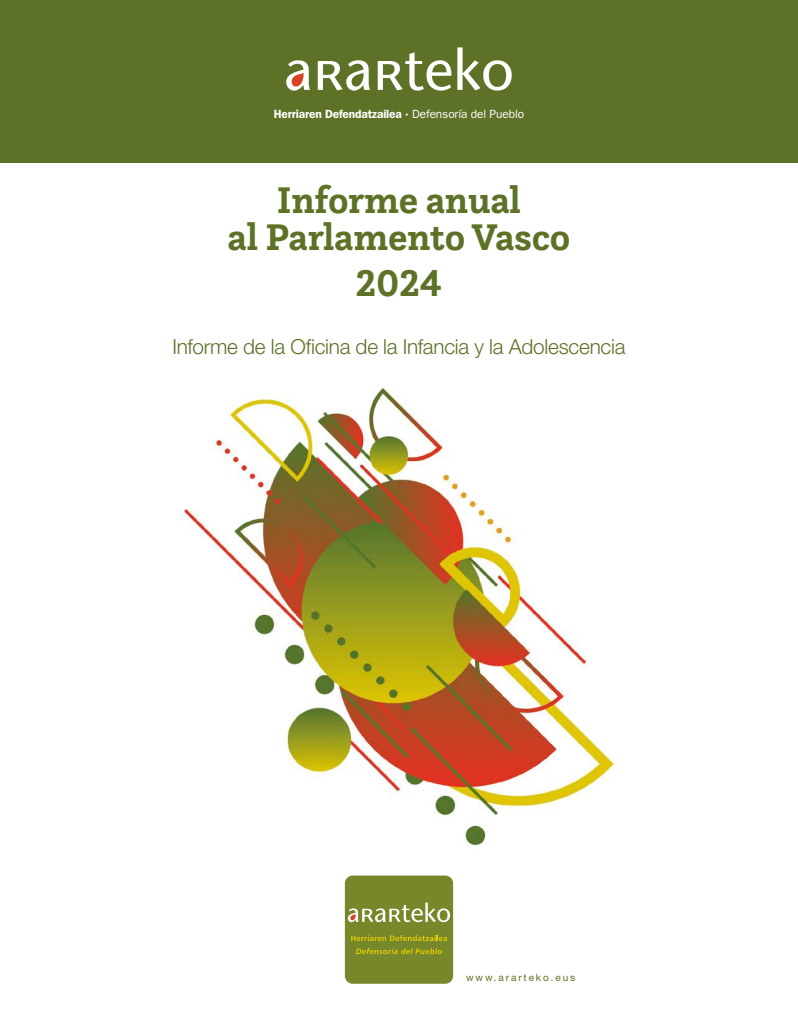
<style>
.page{position:relative;width:798px;height:1028px;background:#fff}
.page>*{position:absolute;margin:0;border:0;box-sizing:border-box;transform-origin:0 0}
.t1{font:700 38.75px/46.2px "Questa Slab";letter-spacing:-.01em;color:#5d7227;text-align:center}
.t2{font:300 20.75px "Helvetica Neue LT Std";letter-spacing:-.01em;color:#5d7227}
.t3{font:600 11.88px "ITC Franklin Gothic Std";letter-spacing:-.01em;color:#fff}
.t4{font:10px "Helvetica Neue LT Std";letter-spacing:.19em;color:#5d7227}
.s1{font-weight:400}
</style>
<div class="page">
<img style="left:178px;top:388px;width:441px;height:458px">
<div style="left:0;top:0;width:797px;height:162px;background:#5d7227"></div>
<div style="left:345px;top:875px;width:108px;height:108px;background:#77882a;border-radius:8px"></div>
<svg style="left:348px;top:902px;width:102px;height:20px"></svg>
<svg style="left:351px;top:935px;width:96px;height:6px"></svg>
<svg style="left:356px;top:948px;width:85px;height:6px"></svg>
<svg style="left:317px;top:60px;width:53px;height:31px"></svg>
<svg style="left:377px;top:52px;width:74px;height:39px"></svg>
<svg style="left:457px;top:47px;width:54px;height:44px"></svg>
<svg style="left:286px;top:60px;width:24px;height:31px"></svg>
<p class="t3" style="left:274px;top:107px;width:252px">Herriaren Defendatzailea · <span class="s1">Defensoría del Pueblo</span></p>
<p class="t1" style="left:277px;top:177px;width:245px">Informe anual</p>
<p class="t1" style="left:227px;top:213px;width:344px">al Parlamento Vasco<br>2024</p>
<p class="t2" style="left:172px;top:334px;width:454px">Informe de la Oficina de la Infancia y la Adolescencia</p>
<p class="t4" style="left:466px;top:971px;width:111px">www.ararteko.eus</p>
</div>
